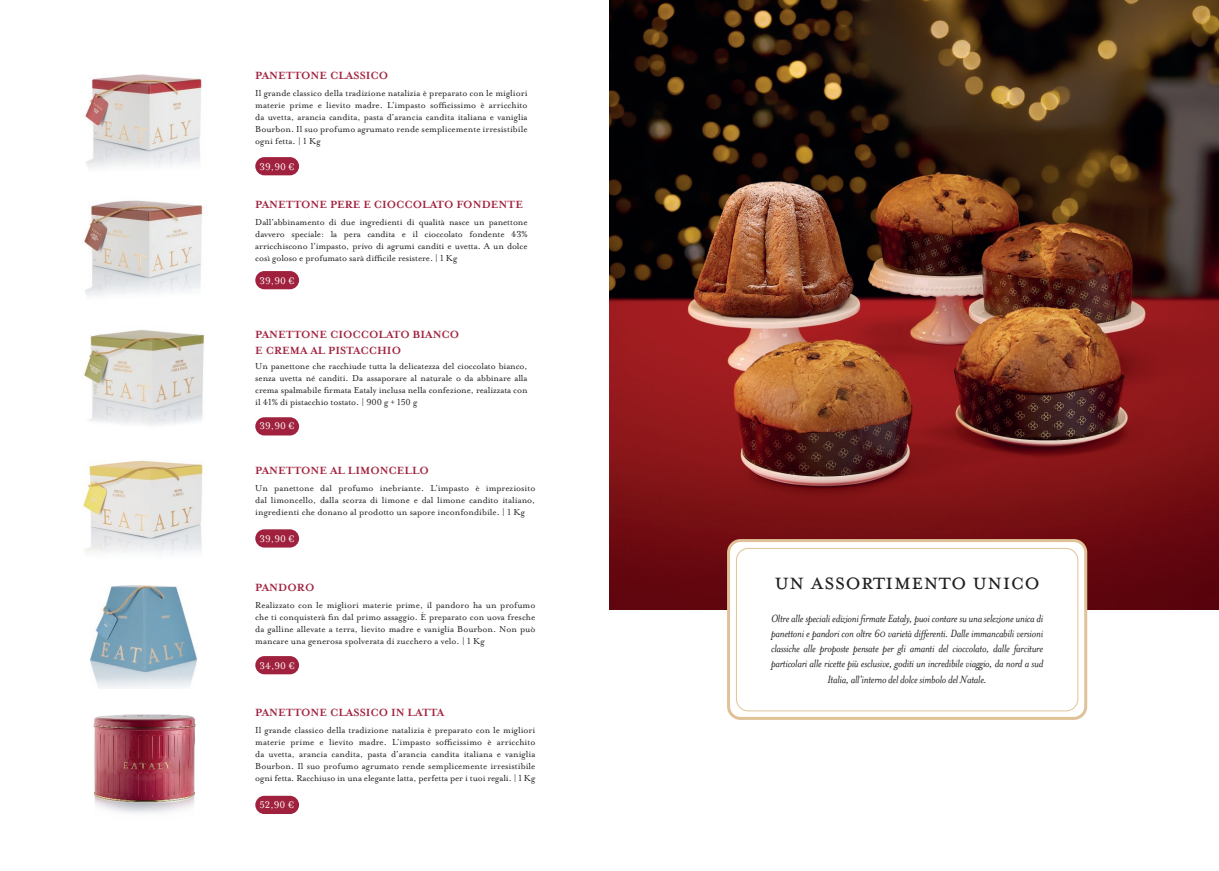
<style>
.page{position:relative;width:1219px;height:871px;background:#fff}
.page>*{position:absolute;margin:0;border:0;box-sizing:border-box;transform-origin:0 0}
.t1{font:26px "Mrs Eaves Petite Caps";color:#231f20}
.t2{font:italic 12px/15.2px "Mrs Eaves";letter-spacing:-.02em;color:#231f20;text-align:center}
.t3{font:700 12px/16px "Mrs Eaves";color:#a0213d}
.t4{font:11px "Mrs Eaves Roman Lining";color:#fff}
.t5{font:10px/12px "Mrs Eaves Roman Lining";letter-spacing:-.01em;color:#231f20;text-align:justify}
</style>
<div class="page">
<img style="left:609px;top:0;width:610px;height:609px">
<img style="left:84px;top:74px;width:119px;height:223px">
<img style="left:83px;top:329px;width:122px;height:359px">
<img style="left:93px;top:714px;width:103px;height:99px">
<div style="left:729px;top:540px;width:357px;height:178px;background:#fff;border-radius:12px"></div>
<div style="left:727px;top:539px;width:360px;height:180px;border:3px solid #dfc298;border-radius:12px"></div>
<div style="left:736px;top:547px;width:342px;height:164px;border:1px solid #dfc298;border-radius:12px"></div>
<div style="left:255px;top:795px;width:44px;height:18px;background:#a0213d;border-radius:9px"></div>
<div style="left:255px;top:656px;width:44px;height:18px;background:#a0213d;border-radius:9px"></div>
<div style="left:255px;top:529px;width:44px;height:18px;background:#a0213d;border-radius:9px"></div>
<div style="left:255px;top:417px;width:44px;height:18px;background:#a0213d;border-radius:9px"></div>
<div style="left:255px;top:271px;width:44px;height:18px;background:#a0213d;border-radius:9px"></div>
<div style="left:255px;top:157px;width:44px;height:18px;background:#a0213d;border-radius:9px"></div>
<p class="t3" style="left:255px;top:68px;width:135px">PANETTONE CLASSICO</p>
<p class="t5" style="left:255px;top:87px;width:274px">Il grande classico della tradizione natalizia è preparato con le migliori materie prime e lievito madre. L’impasto sofficissimo è arricchito da uvetta, arancia candita, pasta d’arancia candita italiana e vaniglia Bourbon. Il suo profumo agrumato rende semplicemente irresistibile ogni fetta. | 1 Kg</p>
<p class="t4" style="left:260px;top:160px;width:37px">39,90 €</p>
<p class="t3" style="left:255px;top:197px;width:269px">PANETTONE PERE E CIOCCOLATO FONDENTE</p>
<p class="t5" style="left:255px;top:216px;width:274px">Dall’abbinamento di due ingredienti di qualità nasce un panettone davvero speciale: la pera candita e il cioccolato fondente 43% arricchiscono l’impasto, privo di agrumi canditi e uvetta. A un dolce così goloso e profumato sarà difficile resistere. | 1 Kg</p>
<p class="t4" style="left:260px;top:274px;width:37px">39,90 €</p>
<p class="t3" style="left:255px;top:326px;width:205px">PANETTONE CIOCCOLATO BIANCO<br>E CREMA AL PISTACCHIO</p>
<p class="t5" style="left:255px;top:359px;width:274px">Un panettone che racchiude tutta la delicatezza del cioccolato bianco, senza uvetta né canditi. Da assaporare al naturale o da abbinare alla crema spalmabile firmata Eataly inclusa nella confezione, realizzata con il 41% di pistacchio tostato. | 900 g + 150 g</p>
<p class="t4" style="left:260px;top:420px;width:37px">39,90 €</p>
<p class="t3" style="left:255px;top:462px;width:175px">PANETTONE AL LIMONCELLO</p>
<p class="t5" style="left:255px;top:482px;width:282px">Un panettone dal profumo inebriante. L’impasto è impreziosito dal limoncello, dalla scorza di limone e dal limone candito italiano, ingredienti che donano al prodotto un sapore inconfondibile. | 1 Kg</p>
<p class="t4" style="left:260px;top:532px;width:37px">39,90 €</p>
<p class="t3" style="left:255px;top:580px;width:61px">PANDORO</p>
<p class="t5" style="left:255px;top:599px;width:282px">Realizzato con le migliori materie prime, il pandoro ha un profumo che ti conquisterà fin dal primo assaggio. È preparato con uova fresche da galline allevate a terra, lievito madre e vaniglia Bourbon. Non può mancare una generosa spolverata di zucchero a velo. | 1 Kg</p>
<p class="t4" style="left:260px;top:659px;width:37px">34,90 €</p>
<p class="t3" style="left:255px;top:704px;width:190px">PANETTONE CLASSICO IN LATTA</p>
<p class="t5" style="left:255px;top:723px;width:282px">Il grande classico della tradizione natalizia è preparato con le migliori materie prime e lievito madre. L’impasto sofficissimo è arricchito da uvetta, arancia candita, pasta d’arancia candita italiana e vaniglia Bourbon. Il suo profumo agrumato rende semplicemente irresistibile ogni fetta. Racchiuso in una elegante latta, perfetta per i tuoi regali. | 1 Kg</p>
<p class="t4" style="left:260px;top:798px;width:36px">52,90 €</p>
<h1 class="t1" style="left:774px;top:571px;width:267px">UN ASSORTIMENTO UNICO</h1>
<p class="t2" style="left:771px;top:610px;width:274px">Oltre alle speciali edizioni firmate Eataly, puoi contare su una selezione unica di panettoni e pandori con oltre 60 varietà differenti. Dalle immancabili versioni classiche alle proposte pensate per gli amanti del cioccolato, dalle farciture particolari alle ricette più esclusive, goditi un incredibile viaggio, da nord a sud Italia, all’interno del dolce simbolo del Natale.</p>
</div>
